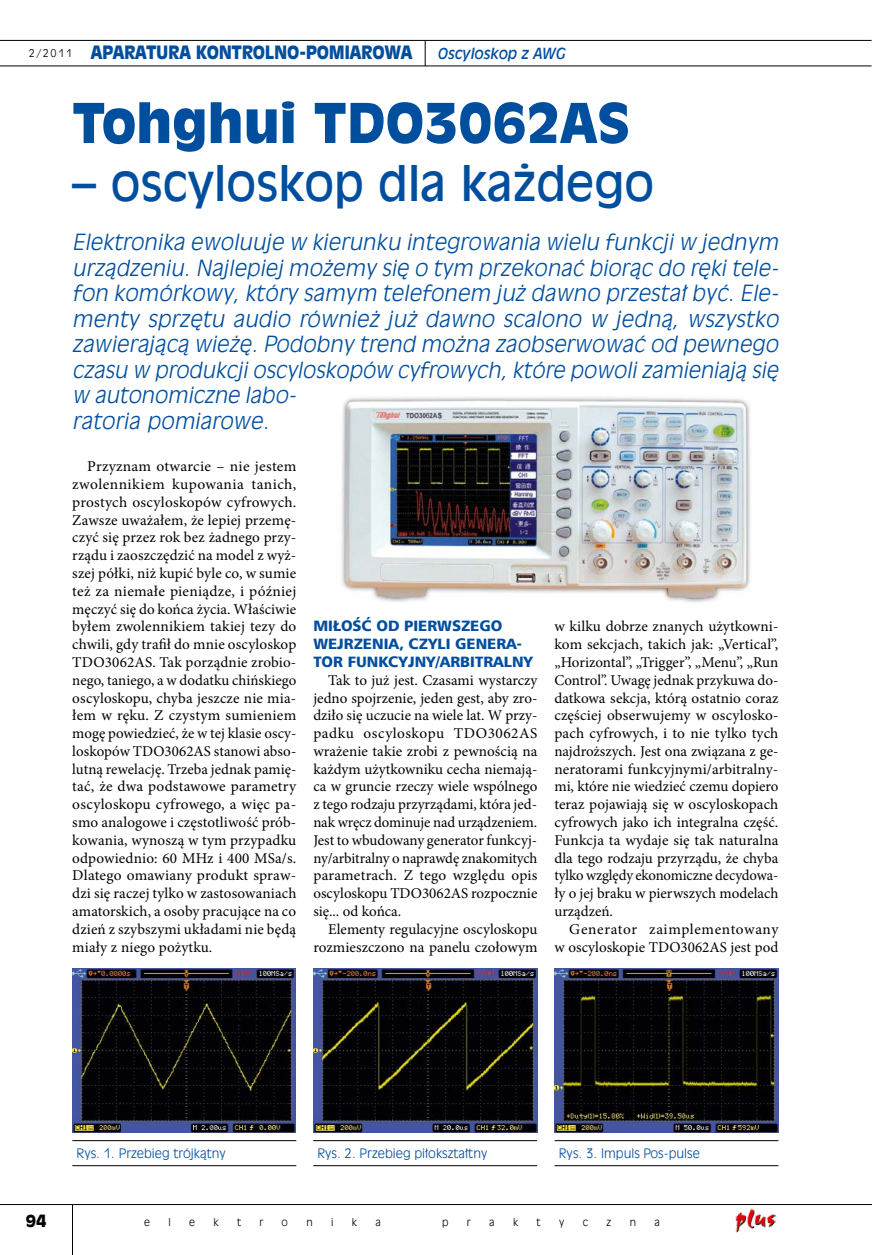
<style>
.page{position:relative;width:872px;height:1255px;background:#fff}
.page>*{position:absolute;margin:0;border:0;box-sizing:border-box;transform-origin:0 0}
.t1{font:54px "Incised 901 Blk EU";color:#004e9e}
.t2{font:48px "Incised 901 EU";color:#004e9e}
.t3{font:italic 21.75px/25.5px "Incised 901 Lt EU";letter-spacing:.01em;color:#004e9e}
.t4{font:18px "Incised 901 Blk EU";letter-spacing:-.02em;color:#004e9e;scale:.95 1}
.t5{font:16.5px "Incised 901 Blk EU";color:#000}
.t6{font:15px/17.7px "Minion Pro";letter-spacing:.005em;color:#000;text-align:justify}
.t7{font:15px/17.9px "Humnst 777 Blk EU";color:#004e9e}
.t8{font:italic 15px "Incised 901 EU";color:#004e9e}
.t9{font:12.75px "Incised 901 Lt EU";color:#004e9e}
.t10{font:10.5px "Incised 901 Lt EU";color:#000}
</style>
<div class="page">
<img style="left:341px;top:397px;width:410px;height:206px">
<hr style="left:72px;top:1140px;width:224px;height:1px;background:#000">
<hr style="left:72px;top:1165px;width:224px;height:1px;background:#000">
<hr style="left:313px;top:1140px;width:224px;height:1px;background:#000">
<hr style="left:313px;top:1165px;width:224px;height:1px;background:#000">
<hr style="left:554px;top:1140px;width:224px;height:1px;background:#000">
<hr style="left:554px;top:1165px;width:224px;height:1px;background:#000">
<img style="left:72px;top:968px;width:224px;height:163px">
<img style="left:313px;top:968px;width:224px;height:164px">
<img style="left:554px;top:968px;width:224px;height:164px">
<hr style="left:0;top:66px;width:871px;height:1px;background:#000">
<hr style="left:0;top:40px;width:871px;height:1px;background:#000">
<svg style="left:425px;top:40px;width:1px;height:26px"></svg>
<hr style="left:72px;top:1204px;width:1px;height:50px;background:#000">
<hr style="left:0;top:1204px;width:872px;height:1px;background:#000">
<img style="left:735px;top:1208px;width:40px;height:24px">
<p class="t10" style="left:29px;top:47px;width:45px">2/2011</p>
<p class="t4" style="left:91px;top:41px;width:340px">APARATURA KONTROLNO-POMIAROWA</p>
<p class="t8" style="left:438px;top:44px;width:129px">Oscyloskop z AWG</p>
<h1 class="t1" style="left:72px;top:88px;width:559px">TOHGHUI TDO3062AS</h1>
<h2 class="t2" style="left:72px;top:152px;width:583px">– oscyloskop dla każdego</h2>
<p class="t3" style="left:72px;top:229px;width:712px">Elektronika ewoluuje w kierunku integrowania wielu funkcj iw jednym urządzeniu.Naj lepiej możemy się o tym przekonać biorąc do rękitele&shy;fon komórkowy,który samym telefonem j uż dawno przestałbyć.Ele&shy;menty sprzętu audio również j uż dawno scalono w jedną, wszystko zawierającą wieżę.Podobny trend można zaobserwować od pewnego czasu w produkcj ioscyloskopów cyfrowych,które powolizamieniają się w autonomiczne labo-<br>ratoria pomiarowe.</p>
<p class="t6" style="left:72px;top:458px;width:226px;text-indent:15px">Przyznam otwarcie – nie jestem zwolennikiem kupowania tanich, prostych oscyloskopów cyfrowych.<br>Zawsze uważałem, że lepiej przemę&shy;czyć się przez rok bez żadnego przy&shy;rządu i zaoszczędzić na model z wyż&shy;szej półki, niż kupić byle co, w sumie też za niemałe pieniądze, i później męczyć się do końca życia. Właściwie byłem zwolennikiem takiej tezy do chwili, gdy trafił do mnie oscyloskop TDO3062AS. Tak porządnie zrobio&shy;nego, taniego, a w dodatku chińskiego oscyloskopu, chyba jeszcze nie mia&shy;łem w ręku. Z czystym sumieniem mogę powiedzieć, że w tej klasie oscy&shy;loskopów TDO3062AS stanowi abso&shy;lutną rewelację. Trzeba jednak pamię&shy;tać, że dwa podstawowe parametry oscyloskopu cyfrowego, a więc pa&shy;smo analogowe i częstotliwość prób&shy;kowania, wynoszą w tym przypadku odpowiednio: 60 MHz i 400 MSa/s.<br>Dlatego omawiany produkt spraw&shy;dzi się raczej tylko w zastosowaniach amatorskich, a osoby pracujące na co dzień z szybszymi układami nie będą miały z niego pożytku.</p>
<p class="t7" style="left:313px;top:617px;width:221px">MIŁOŚĆ OD PIERWSZEGO<br>WEJRZENIA, CZYLI GENERA-<br>TOR FUNKCYJNY/ARBITRALNY</p>
<p class="t6" style="left:313px;top:671px;width:226px;text-indent:15px">Tak to już jest. Czasami wystarczy jedno spojrzenie, jeden gest, aby zro&shy;dziło się uczucie na wiele lat. W przy&shy;padku oscyloskopu TDO3062AS wrażenie takie zrobi z pewnością na każdym użytkowniku cecha niemają&shy;ca w gruncie rzeczy wiele wspólnego z tego rodzaju przyrządami, która jed&shy;nak wręcz dominuje nad urządzeniem.<br>Jest to wbudowany generator funkcyj&shy;ny/arbitralny o naprawdę znakomitych parametrach. Z tego względu opis oscyloskopu TDO3062AS rozpocznie się... od końca.</p>
<p class="t6" style="left:313px;top:920px;width:226px;text-align:right">Elementy regulacyjne oscyloskopu rozmieszczono na panelu czołowym</p>
<p class="t6" style="left:554px;top:617px;width:226px">w kilku dobrze znanych użytkowni&shy;kom sekcjach, takich jak: „Vertical”, „Horizontal”, „Trigger”, „Menu”, „Run Control”. Uwagę jednak przykuwa do&shy;datkowa sekcja, którą ostatnio coraz częściej obserwujemy w oscylosko&shy;pach cyfrowych, i to nie tylko tych najdroższych. Jest ona związana z ge&shy;neratorami funkcyjnymi/arbitralny&shy;mi, które nie wiedzieć czemu dopiero teraz pojawiają się w oscyloskopach cyfrowych jako ich integralna część.<br>Funkcja ta wydaje się tak naturalna dla tego rodzaju przyrządu, że chyba tylko względy ekonomiczne decydowa&shy;ły o jej braku w pierwszych modelach urządzeń.</p>
<p class="t6" style="left:554px;top:920px;width:225px;text-align:right">Generator zaimplementowany<br>w oscyloskopie TDO3062AS jest pod</p>
<p class="t9" style="left:77px;top:1145px;width:151px">Rys. 1. Przebieg trójkątny</p>
<p class="t9" style="left:317px;top:1145px;width:171px">Rys. 2. Przebieg piłokształtny</p>
<p class="t9" style="left:559px;top:1145px;width:143px">Rys. 3. Impuls Pos-pulse</p>
<p class="t5" style="left:26px;top:1209px;width:22px">94</p>
<p class="t10" style="left:144px;top:1216px;width:7px">e</p>
<p class="t10" style="left:168px;top:1216px;width:4px">l</p>
<p class="t10" style="left:189px;top:1216px;width:7px">e</p>
<p class="t10" style="left:213px;top:1216px;width:7px">k</p>
<p class="t10" style="left:237px;top:1216px;width:6px">t</p>
<p class="t10" style="left:259px;top:1216px;width:5px">r</p>
<p class="t10" style="left:282px;top:1216px;width:8px">o</p>
<p class="t10" style="left:306px;top:1216px;width:8px">n</p>
<p class="t10" style="left:331px;top:1216px;width:4px">i</p>
<p class="t10" style="left:352px;top:1216px;width:7px">k</p>
<p class="t10" style="left:375px;top:1216px;width:7px">a</p>
<p class="t10" style="left:442px;top:1216px;width:8px">p</p>
<p class="t10" style="left:467px;top:1216px;width:5px">r</p>
<p class="t10" style="left:489px;top:1216px;width:7px">a</p>
<p class="t10" style="left:513px;top:1216px;width:7px">k</p>
<p class="t10" style="left:536px;top:1216px;width:6px">t</p>
<p class="t10" style="left:559px;top:1216px;width:7px">y</p>
<p class="t10" style="left:583px;top:1216px;width:7px">c</p>
<p class="t10" style="left:606px;top:1216px;width:6px">z</p>
<p class="t10" style="left:629px;top:1216px;width:8px">n</p>
<p class="t10" style="left:654px;top:1216px;width:7px">a</p>
</div>
